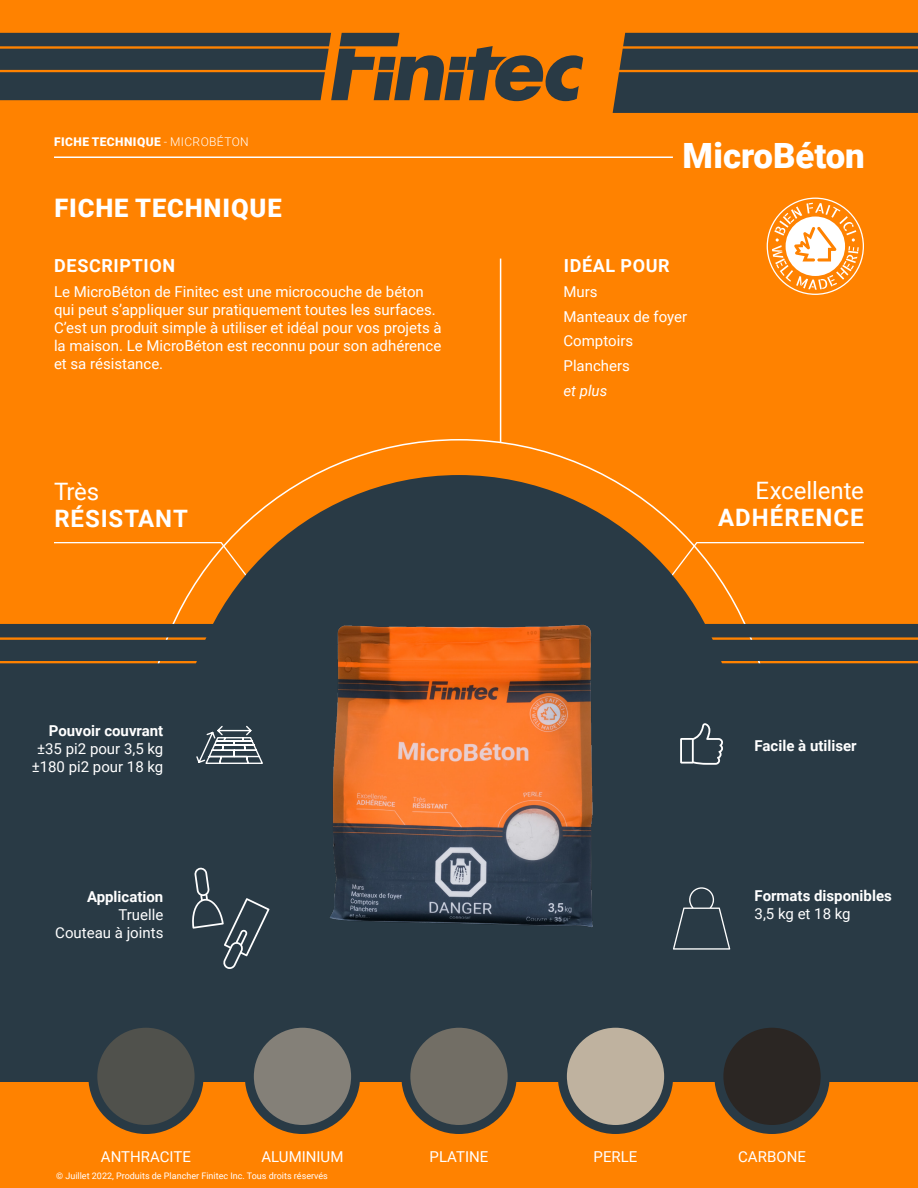
<style>
.page{position:relative;width:918px;height:1188px;background:#ff8200}
.page>*{position:absolute;margin:0;border:0;box-sizing:border-box;transform-origin:0 0}
.MicroBéton{font:900 34.8px "Roboto";color:#fff}
.Titre{font:900 25.5px "Roboto";letter-spacing:.035em;color:#fff}
.Texte_-_Droite{font:24px/27px "Roboto";color:#fff;text-align:right}
.Texte_-_Gauche{font:700 24px/27px "Roboto";letter-spacing:.04em;color:#fff}
.Sous-titre{font:700 18px "Roboto";letter-spacing:.035em;color:#fff}
.Texte_courant{font:15px/18px "Roboto";color:#fff}
.Texte_courant_-_Droi{font:15px/18px "Roboto";color:#fff;text-align:right}
.Texte_courant-2{font:700 15px/18px "Roboto";color:#fff}
.Couleurs{font:15px "Roboto";color:#fff}
.Texte_courant-3{font:italic 15px "Roboto";color:#fff}
.Surtitre{font:900 12px "Roboto";letter-spacing:.035em;color:#fff}
.Texte_courant-4{font:9px "Roboto";color:#fff}
.s1{font-weight:300}
.s2{font-weight:400}
.s3{font-weight:700}
</style>
<div class="page">
<svg style="left:54px;top:542px;width:201px;height:51px"></svg>
<svg style="left:663px;top:542px;width:201px;height:51px"></svg>
<div style="left:181px;top:475px;width:556px;height:555px;background:#293a45;border-radius:50%"></div>
<div style="left:1px;top:683px;width:917px;height:399px;background:#293a45"></div>
<svg style="left:613px;top:33px;width:305px;height:80px;background:#393f3f"></svg>
<svg style="left:0;top:33px;width:583px;height:68px"></svg>
<svg style="left:706px;top:624px;width:212px;height:59px;background:#393f3f"></svg>
<svg style="left:0;top:624px;width:212px;height:68px"></svg>
<hr style="left:54px;top:156px;width:619px;height:2px;background:#fff">
<img style="left:330px;top:624px;width:263px;height:303px">
<svg style="left:196px;top:725px;width:67px;height:39px"></svg>
<hr style="left:500px;top:259px;width:1px;height:183px;background:#fff">
<svg style="left:767px;top:198px;width:97px;height:97px"></svg>
<div style="left:93px;top:1023px;width:106px;height:107px;background:#50514c;border-radius:50%"></div>
<div style="left:88px;top:1019px;width:116px;height:115px;border:9px solid #293a45;border-radius:50%"></div>
<div style="left:249px;top:1023px;width:107px;height:107px;background:#848078;border-radius:50%"></div>
<div style="left:245px;top:1019px;width:115px;height:115px;border:9px solid #293a45;border-radius:50%"></div>
<div style="left:406px;top:1023px;width:106px;height:107px;background:#726e65;border-radius:50%"></div>
<div style="left:401px;top:1019px;width:116px;height:115px;border:9px solid #293a45;border-radius:50%"></div>
<div style="left:562px;top:1023px;width:107px;height:107px;background:#bfb29f;border-radius:50%"></div>
<div style="left:558px;top:1019px;width:115px;height:115px;border:9px solid #293a45;border-radius:50%"></div>
<div style="left:719px;top:1023px;width:106px;height:107px;background:#2b2623;border-radius:50%"></div>
<div style="left:714px;top:1019px;width:116px;height:115px;border:9px solid #293a45;border-radius:50%"></div>
<svg style="left:192px;top:867px;width:78px;height:102px"></svg>
<svg style="left:680px;top:723px;width:43px;height:42px"></svg>
<svg style="left:673px;top:887px;width:57px;height:63px"></svg>
<p class="Surtitre" style="left:54px;top:134px;width:196px">FICHE TECHNIQUE <span class="s1">- MICROBÉTON</span></p>
<p class="Titre" style="left:54px;top:190px;width:229px">FICHE TECHNIQUE</p>
<p class="Sous-titre" style="left:54px;top:253px;width:122px">DESCRIPTION</p>
<p class="Texte_courant" style="left:54px;top:282px;width:389px">Le MicroBéton de Finitec est une microcouche de béton qui peut s’appliquer sur pratiquement toutes les surfaces.<br>C’est un produit simple à utiliser et idéal pour vos projets à la maison. Le MicroBéton est reconnu pour son adhérence et sa résistance.</p>
<p class="MicroBéton" style="left:683px;top:132px;width:184px">MicroBéton</p>
<p class="Sous-titre" style="left:564px;top:253px;width:107px">IDÉAL POUR</p>
<p class="Texte_courant" style="left:564px;top:282px;width:36px">Murs</p>
<p class="Texte_courant" style="left:564px;top:307px;width:125px">Manteaux de foyer</p>
<p class="Texte_courant" style="left:564px;top:331px;width:71px">Comptoirs</p>
<p class="Texte_courant" style="left:564px;top:356px;width:68px">Planchers</p>
<p class="Texte_courant-3" style="left:564px;top:380px;width:45px">et plus</p>
<p class="Texte_-_Gauche" style="left:54px;top:477px;width:135px"><span class="s2">Très<br></span>RÉSISTANT</p>
<p class="Texte_-_Droite" style="left:718px;top:476px;width:147px">Excellente<br><span class="s3">ADHÉRENCE</span></p>
<p class="Texte_courant_-_Droi" style="left:32px;top:721px;width:133px"><span class="s3">Pouvoir couvrant </span>±35 pi2 pour 3,5 kg ±180 pi2 pour 18 kg</p>
<p class="Texte_courant-2" style="left:755px;top:736px;width:104px">Facile à utiliser</p>
<p class="Texte_courant_-_Droi" style="left:55px;top:887px;width:110px"><span class="s3">Application<br></span>Truelle<br>Couteau à joints</p>
<p class="Texte_courant-2" style="left:755px;top:886px;width:139px">Formats disponibles<br><span class="s2">3,5 kg et 18 kg</span></p>
<p class="Couleurs" style="left:101px;top:1146px;width:91px">ANTHRACITE</p>
<p class="Couleurs" style="left:261px;top:1146px;width:83px">ALUMINIUM</p>
<p class="Couleurs" style="left:430px;top:1146px;width:60px">PLATINE</p>
<p class="Couleurs" style="left:594px;top:1146px;width:45px">PERLE</p>
<p class="Couleurs" style="left:738px;top:1146px;width:69px">CARBONE</p>
<p class="Texte_courant-4" style="left:56px;top:1170px;width:273px">© Juillet 2022, Produits de Plancher Finitec Inc. Tous droits réservés</p>
</div>
